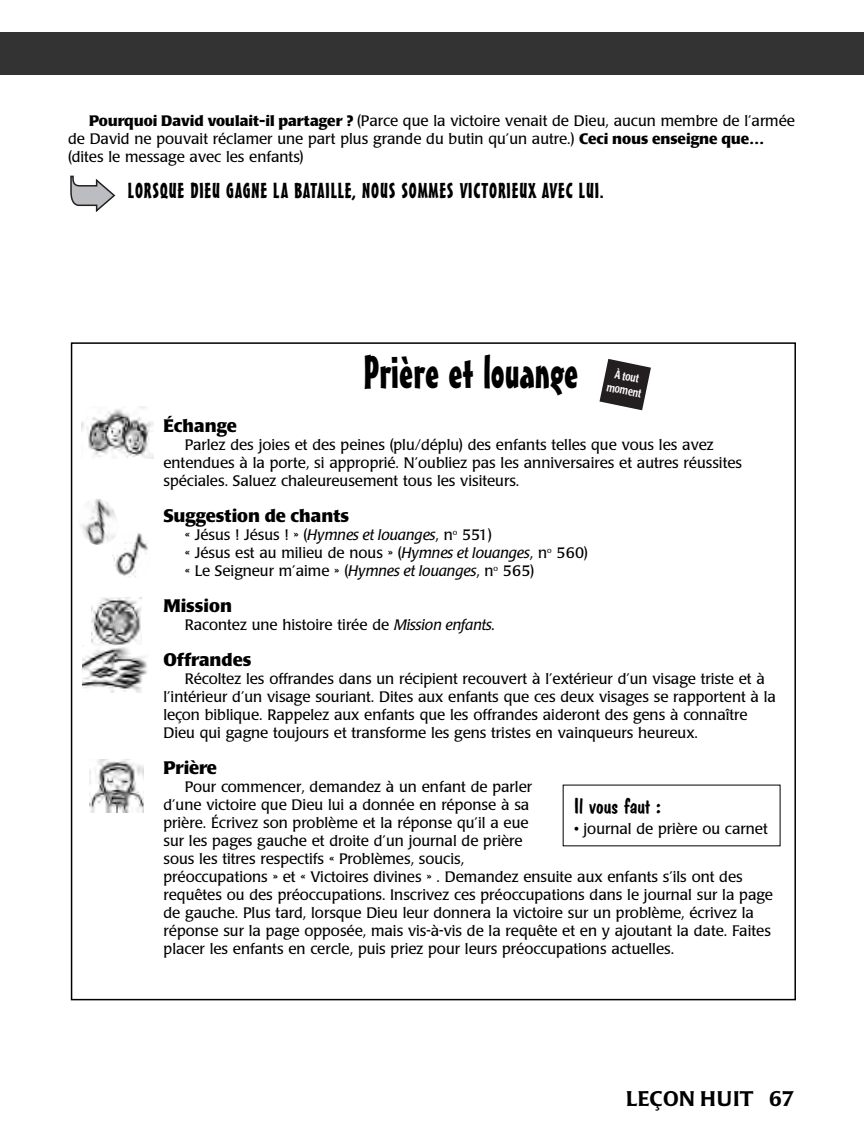
<style>
.page{position:relative;width:864px;height:1148px;background:#fff}
.page>*{position:absolute;margin:0;border:0;box-sizing:border-box;transform-origin:0 0}
.t1{font:45px "Mister Earl BT";color:#000}
.t2{font:21px "Mister Earl BT";letter-spacing:.04em;color:#000}
.t3{font:500 21px "Poppl Laudatio";letter-spacing:.01em;color:#000}
.t4{font:21px "Dom Casual D";color:#000;scale:1.05 1}
.t5{font:700 18px "Poppl Laudatio";color:#000}
.t6{font:15px/18px "Poppl Laudatio";color:#000}
.t7{font:500 11.7px/13.8px "Poppl Laudatio";color:#fff;text-align:center;scale:.74 1}
.s1{font-weight:700}
.s2{font-style:italic}
</style>
<div class="page">
<div style="left:0;top:32px;width:864px;height:42px;background:#333"></div>
<svg style="left:70px;top:176px;width:45px;height:36px"></svg>
<img style="left:82px;top:407px;width:72px;height:52px">
<img style="left:81px;top:499px;width:35px;height:46px">
<img style="left:92px;top:597px;width:49px;height:48px">
<img style="left:82px;top:645px;width:65px;height:47px">
<img style="left:90px;top:759px;width:54px;height:53px">
<img style="left:113px;top:531px;width:37px;height:47px;border-radius:19px">
<svg style="left:600px;top:359px;width:51px;height:51px"></svg>
<p class="t6" style="left:68px;top:113px;width:729px;text-indent:21px"><span class="s1">Pourquoi David voulait-il partager ?</span> (Parce que la victoire venait de Dieu, aucun membre de l’armée de David ne pouvait réclamer une part plus grande du butin qu’un autre.) <span class="s1">Ceci nous enseigne que… </span>(dites le message avec les enfants)</p>
<h2 class="t2" style="left:128px;top:183px;width:477px">LORSQUE DIEU GAGNE LA BATAILLE, NOUS SOMMES VICTORIEUX AVEC LUI.</h2>
<h1 class="t1" style="left:363px;top:356px;width:217px">Prière et louange</h1>
<p class="t7" style="left:611px;top:367px;width:49px;rotate:12deg">À tout moment</p>
<p class="t5" style="left:163px;top:419px;width:75px">Échange</p>
<p class="t6" style="left:163px;top:437px;width:580px;text-indent:21px">Parlez des joies et des peines (plu/déplu) des enfants telles que vous les avez entendues à la porte, si approprié. N’oubliez pas les anniversaires et autres réussites spéciales. Saluez chaleureusement tous les visiteurs.</p>
<p class="t5" style="left:163px;top:509px;width:187px">Suggestion de chants</p>
<p class="t6" style="left:185px;top:527px;width:405px">« Jésus ! Jésus ! » (<span class="s2">Hymnes et louanges</span>, n<sup>o</sup> 551)<br>« Jésus est au milieu de nous » (<span class="s2">Hymnes et louanges</span>, n<sup>o</sup> 560) « Le Seigneur m’aime » (<span class="s2">Hymnes et louanges</span>, n<sup>o</sup> 565)</p>
<p class="t5" style="left:163px;top:599px;width:70px">Mission</p>
<p class="t6" style="left:185px;top:617px;width:312px">Racontez une histoire tirée de <span class="s2">Mission enfants.</span></p>
<p class="t5" style="left:163px;top:653px;width:90px">Offrandes</p>
<p class="t6" style="left:163px;top:671px;width:614px;text-indent:21px">Récoltez les offrandes dans un récipient recouvert à l’extérieur d’un visage triste et à l’intérieur d’un visage souriant. Dites aux enfants que ces deux visages se rapportent à la leçon biblique. Rappelez aux enfants que les offrandes aideront des gens à connaître Dieu qui gagne toujours et transforme les gens tristes en vainqueurs heureux.</p>
<p class="t5" style="left:163px;top:761px;width:55px">Prière</p>
<p class="t6" style="left:163px;top:779px;width:611px;text-indent:21px">Pour commencer, demandez à un enfant de parler<br>d’une victoire que Dieu lui a donnée en réponse à sa<br>prière. Écrivez son problème et la réponse qu’il a eue<br>sur les pages gauche et droite d’un journal de prière<br>sous les titres respectifs « Problèmes, soucis,<br>préoccupations » et « Victoires divines » . Demandez ensuite aux enfants s’ils ont des requêtes ou des préoccupations. Inscrivez ces préoccupations dans le journal sur la page de gauche. Plus tard, lorsque Dieu leur donnera la victoire sur un problème, écrivez la réponse sur la page opposée, mais vis-à-vis de la requête et en y ajoutant la date. Faites placer les enfants en cercle, puis priez pour leurs préoccupations actuelles.</p>
<h2 class="t4" style="left:574px;top:793px;width:84px">Il vous faut :</h2>
<p class="t6" style="left:574px;top:821px;width:195px">• journal de prière ou carnet</p>
<h2 class="t3" style="left:626px;top:1090px;width:170px">LEÇON HUIT 67</h2>
</div>
